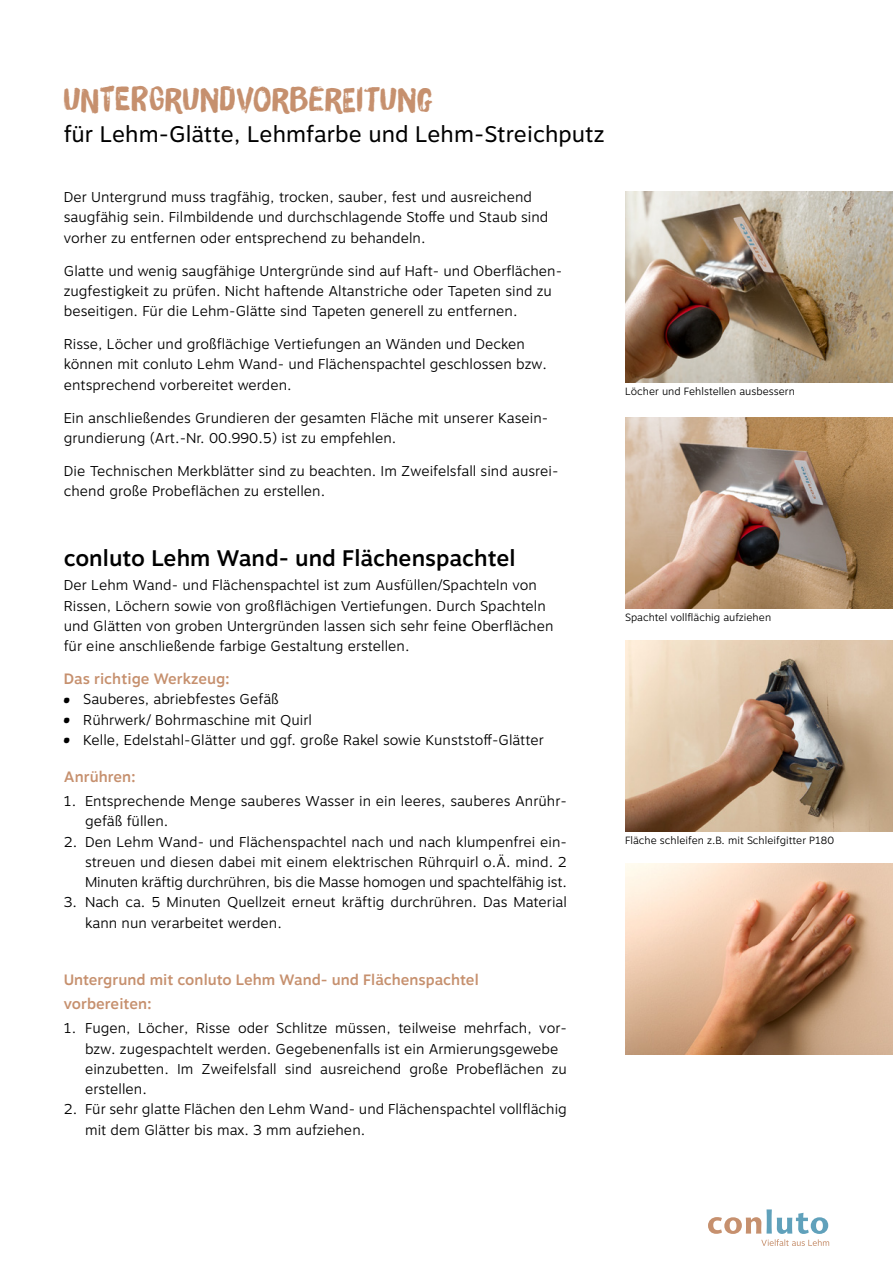
<style>
.page{position:relative;width:893px;height:1263px;background:#fff}
.page>*{position:absolute;margin:0;border:0;box-sizing:border-box;transform-origin:0 0}
.t1{font:33px "Brush Up";letter-spacing:.03em;color:#c6906e}
.t2{font:22.5px "Motiva Sans";color:#000}
.t3{font:500 22.5px "Motiva Sans";color:#000}
.t4{font:16.5px/20.2px "Brush Up";color:#000;text-align:justify}
.t5{font:500 15px/24px "Motiva Sans";color:#c6906e}
.t6{font:300 14.25px/20.2px "Motiva Sans";color:#000}
.t7{font:300 10.5px "Motiva Sans";color:#000}
</style>
<div class="page">
<svg style="left:708px;top:1209px;width:121px;height:37px"></svg>
<img style="left:625px;top:191px;width:268px;height:192px">
<img style="left:625px;top:417px;width:268px;height:192px">
<img style="left:625px;top:864px;width:268px;height:191px">
<img style="left:625px;top:640px;width:268px;height:192px">
<h1 class="t1" style="left:64px;top:80px;width:370px">UNTERGRUNDVORBEREITUNG</h1>
<h2 class="t2" style="left:64px;top:118px;width:542px">für Lehm-Glätte, Lehmfarbe und Lehm-Streichputz</h2>
<p class="t6" style="left:64px;top:187px;width:486px">Der Untergrund muss tragfähig, trocken, sauber, fest und ausreichend saugfähig sein. Filmbildende und durchschlagende Stoffe und Staub sind vorher zu entfernen oder entsprechend zu behandeln.</p>
<p class="t6" style="left:64px;top:261px;width:500px">Glatte und wenig saugfähige Untergründe sind auf Haft- und Oberflächen&shy;zugfestigkeit zu prüfen. Nicht haftende Altanstriche oder Tapeten sind zu beseitigen. Für die Lehm-Glätte sind Tapeten generell zu entfernen.</p>
<p class="t6" style="left:64px;top:334px;width:485px">Risse, Löcher und großflächige Vertiefungen an Wänden und Decken können mit conluto Lehm Wand- und Flächenspachtel geschlossen bzw. entsprechend vorbereitet werden.</p>
<p class="t6" style="left:64px;top:408px;width:486px">Ein anschließendes Grundieren der gesamten Fläche mit unserer Kasein&shy;grundierung (Art.-Nr. 00.990.5) ist zu empfehlen.</p>
<p class="t6" style="left:64px;top:461px;width:496px">Die Technischen Merkblätter sind zu beachten. Im Zweifelsfall sind ausrei&shy;chend große Probeflächen zu erstellen.</p>
<h2 class="t3" style="left:64px;top:541px;width:453px">conluto Lehm Wand- und Flächenspachtel</h2>
<p class="t6" style="left:64px;top:575px;width:491px">Der Lehm Wand- und Flächenspachtel ist zum Ausfüllen/Spachteln von Rissen, Löchern sowie von großflächigen Vertiefungen. Durch Spachteln und Glätten von groben Untergründen lassen sich sehr feine Oberflächen für eine anschließende farbige Gestaltung erstellen.</p>
<p class="t5" style="left:64px;top:667px;width:168px">Das richtige Werkzeug:</p>
<p class="t6" style="left:83px;top:689px;width:462px">Sauberes, abriebfestes Gefäß<br>Rührwerk/ Bohrmaschine mit Quirl<br>Kelle, Edelstahl-Glätter und ggf. große Rakel sowie Kunststoff-Glätter</p>
<p class="t5" style="left:64px;top:765px;width:74px">Anrühren:</p>
<p class="t6" style="left:85px;top:791px;width:483px;text-indent:-21px">1. Entsprechende Menge sauberes Wasser in ein leeres, sauberes Anrühr&shy;gefäß füllen.</p>
<p class="t6" style="left:85px;top:832px;width:483px;text-align:justify;text-indent:-21px">2. Den Lehm Wand- und Flächenspachtel nach und nach klumpenfrei ein&shy;streuen und diesen dabei mit einem elektrischen Rührquirl o.Ä. mind. 2<br>Minuten kräftig durchrühren, bis die Masse homogen und spachtelfähig ist.</p>
<p class="t6" style="left:85px;top:892px;width:483px;text-indent:-21px">3. Nach ca. 5 Minuten Quellzeit erneut kräftig durchrühren. Das Material kann nun verarbeitet werden.</p>
<p class="t4" style="left:64px;top:690px;width:7px">• • •</p>
<p class="t5" style="left:64px;top:968px;width:416px">Untergrund mit conluto Lehm Wand- und Flächenspachtel vorbereiten:</p>
<p class="t6" style="left:85px;top:1018px;width:483px;text-indent:-21px">1. Fugen, Löcher, Risse oder Schlitze müssen, teilweise mehrfach, vor&shy;bzw. zugespachtelt werden. Gegebenenfalls ist ein Armierungsgewebe einzubetten. Im Zweifelsfall sind ausreichend große Probeflächen zu erstellen.</p>
<p class="t6" style="left:85px;top:1099px;width:483px;text-indent:-21px">2. Für sehr glatte Flächen den Lehm Wand- und Flächenspachtel vollflächig mit dem Glätter bis max. 3 mm aufziehen.</p>
<p class="t7" style="left:625px;top:384px;width:171px">Löcher und Fehlstellen ausbessern</p>
<p class="t7" style="left:625px;top:609px;width:148px">Spachtel vollflächig aufziehen</p>
<p class="t7" style="left:625px;top:832px;width:211px">Fläche schleifen z.B. mit Schleifgitter P180</p>
</div>
